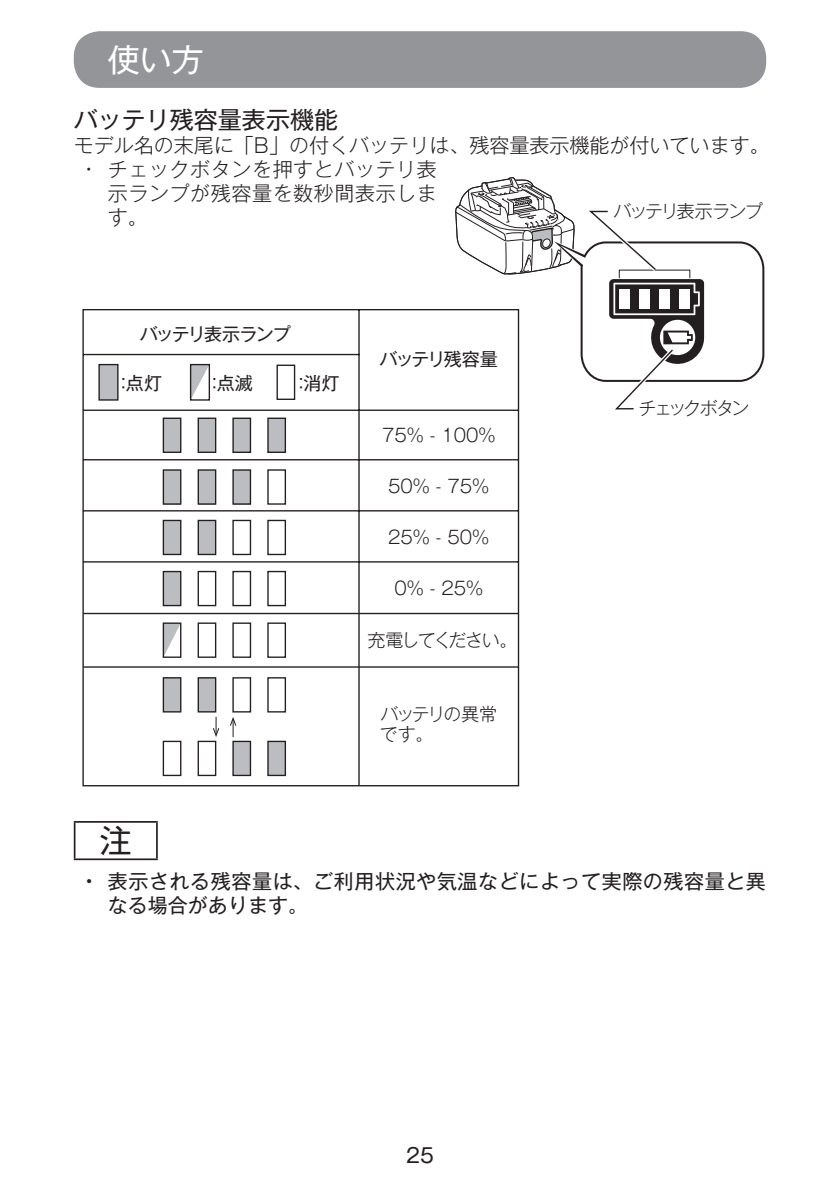
<style>
.page{position:relative;width:840px;height:1191px;background:#fff}
.page>*{position:absolute;margin:0;border:0;box-sizing:border-box;transform-origin:0 0}
.t1{font:32px "Gothic MB101 Pro";color:#fff}
.t2{font:32px "Gothic MB101 Pro";color:#231f20}
.t3{font:24px "Gothic MB101 Pro";color:#231f20}
.t4{font:20px/24px "Gothic MB101 Pro";letter-spacing:.03em;color:#231f20}
.t5{font:300 20px "Gothic MB101 Pro";color:#231f20}
.t6{font:300 20px/24px "Gothic MB101 Pro";letter-spacing:.03em;color:#231f20;text-align:justify}
.t7{font:300 18px "Gothic MB101 Pro";letter-spacing:-.085em;color:#231f20}
.t8{font:18px "Gothic MB101 Pro";letter-spacing:-.09em;color:#231f20}
.t9{font:300 18px/20px "Gothic MB101 Pro";letter-spacing:-.11em;color:#231f20}
.t10{font:300 18px "Gothic MB101 Pro";letter-spacing:-.145em;color:#231f20}
.s1{font-weight:500}
</style>
<div class="page">
<div style="left:74px;top:31px;width:691px;height:57px;background:#939598;border-radius:26px"></div>
<hr style="left:74px;top:821px;width:84px;height:1px;background:#231f20">
<hr style="left:74px;top:822px;width:1px;height:36px;background:#231f20">
<hr style="left:156px;top:822px;width:2px;height:36px;background:#231f20">
<hr style="left:74px;top:858px;width:84px;height:2px;background:#231f20">
<svg style="left:455px;top:177px;width:310px;height:233px"></svg>
<div style="left:74px;top:304px;width:453px;height:487px;background:#fff"></div>
<svg style="left:82px;top:309px;width:437px;height:478px"></svg>
<div style="left:99px;top:364px;width:19px;height:36px;background:#bcbdc0"></div>
<div style="left:98px;top:364px;width:20px;height:37px;border:1px solid #231f20"></div>
<div style="left:276px;top:364px;width:19px;height:36px;border:1px solid #231f20"></div>
<div style="left:163px;top:418px;width:18px;height:34px;background:#bcbdc0"></div>
<div style="left:163px;top:417px;width:18px;height:36px;border:1px solid #231f20"></div>
<div style="left:198px;top:418px;width:17px;height:34px;background:#bcbdc0"></div>
<div style="left:197px;top:417px;width:19px;height:36px;border:1px solid #231f20"></div>
<div style="left:233px;top:418px;width:17px;height:34px;background:#bcbdc0"></div>
<div style="left:232px;top:417px;width:19px;height:36px;border:1px solid #231f20"></div>
<div style="left:268px;top:418px;width:17px;height:34px;background:#bcbdc0"></div>
<div style="left:267px;top:417px;width:19px;height:36px;border:1px solid #231f20"></div>
<div style="left:163px;top:470px;width:18px;height:34px;background:#bcbdc0"></div>
<div style="left:163px;top:469px;width:18px;height:36px;border:1px solid #231f20"></div>
<div style="left:198px;top:470px;width:17px;height:34px;background:#bcbdc0"></div>
<div style="left:197px;top:469px;width:19px;height:36px;border:1px solid #231f20"></div>
<div style="left:233px;top:470px;width:17px;height:34px;background:#bcbdc0"></div>
<div style="left:232px;top:469px;width:19px;height:36px;border:1px solid #231f20"></div>
<div style="left:268px;top:470px;width:17px;height:34px;background:#fff"></div>
<div style="left:267px;top:469px;width:19px;height:36px;border:1px solid #231f20"></div>
<div style="left:163px;top:520px;width:18px;height:34px;background:#bcbdc0"></div>
<div style="left:163px;top:520px;width:18px;height:35px;border:1px solid #231f20"></div>
<div style="left:198px;top:520px;width:17px;height:34px;background:#bcbdc0"></div>
<div style="left:197px;top:520px;width:19px;height:35px;border:1px solid #231f20"></div>
<div style="left:233px;top:520px;width:17px;height:34px;background:#fff"></div>
<div style="left:232px;top:520px;width:19px;height:35px;border:1px solid #231f20"></div>
<div style="left:268px;top:520px;width:17px;height:34px;background:#fff"></div>
<div style="left:267px;top:520px;width:19px;height:35px;border:1px solid #231f20"></div>
<div style="left:163px;top:571px;width:18px;height:34px;background:#bcbdc0"></div>
<div style="left:163px;top:571px;width:18px;height:35px;border:1px solid #231f20"></div>
<div style="left:198px;top:571px;width:17px;height:34px;background:#fff"></div>
<div style="left:197px;top:571px;width:19px;height:35px;border:1px solid #231f20"></div>
<div style="left:233px;top:571px;width:17px;height:34px;background:#fff"></div>
<div style="left:232px;top:571px;width:19px;height:35px;border:1px solid #231f20"></div>
<div style="left:268px;top:571px;width:17px;height:34px;background:#fff"></div>
<div style="left:267px;top:571px;width:19px;height:35px;border:1px solid #231f20"></div>
<hr style="left:83px;top:613px;width:435px;height:1px;background:#231f20">
<hr style="left:83px;top:666px;width:435px;height:1px;background:#231f20">
<svg style="left:165px;top:624px;width:14px;height:32px"></svg>
<div style="left:163px;top:622px;width:18px;height:36px;border:1px solid #231f20"></div>
<div style="left:198px;top:623px;width:17px;height:34px;background:#fff"></div>
<div style="left:197px;top:622px;width:19px;height:36px;border:1px solid #231f20"></div>
<div style="left:233px;top:623px;width:17px;height:34px;background:#fff"></div>
<div style="left:232px;top:622px;width:19px;height:36px;border:1px solid #231f20"></div>
<div style="left:268px;top:623px;width:17px;height:34px;background:#fff"></div>
<div style="left:267px;top:622px;width:19px;height:36px;border:1px solid #231f20"></div>
<svg style="left:192px;top:366px;width:16px;height:33px"></svg>
<div style="left:190px;top:364px;width:20px;height:37px;border:1px solid #231f20"></div>
<div style="left:163px;top:678px;width:18px;height:34px;background:#bcbdc0"></div>
<div style="left:163px;top:677px;width:18px;height:35px;border:1px solid #231f20"></div>
<div style="left:198px;top:678px;width:17px;height:34px;background:#bcbdc0"></div>
<div style="left:197px;top:677px;width:19px;height:35px;border:1px solid #231f20"></div>
<div style="left:233px;top:678px;width:17px;height:34px;background:#fff"></div>
<div style="left:232px;top:677px;width:19px;height:35px;border:1px solid #231f20"></div>
<div style="left:268px;top:678px;width:17px;height:34px;background:#fff"></div>
<div style="left:267px;top:677px;width:19px;height:35px;border:1px solid #231f20"></div>
<div style="left:268px;top:741px;width:17px;height:34px;background:#bcbdc0"></div>
<div style="left:267px;top:740px;width:19px;height:36px;border:1px solid #231f20"></div>
<div style="left:233px;top:741px;width:17px;height:34px;background:#bcbdc0"></div>
<div style="left:232px;top:740px;width:19px;height:36px;border:1px solid #231f20"></div>
<div style="left:198px;top:741px;width:17px;height:34px;background:#fff"></div>
<div style="left:197px;top:740px;width:19px;height:36px;border:1px solid #231f20"></div>
<div style="left:163px;top:741px;width:18px;height:34px;background:#fff"></div>
<div style="left:163px;top:740px;width:18px;height:36px;border:1px solid #231f20"></div>
<svg style="left:230px;top:717px;width:6px;height:20px"></svg>
<svg style="left:213px;top:716px;width:6px;height:21px"></svg>
<h1 class="t1" style="left:108px;top:33px;width:97px">使い方</h1>
<h2 class="t3" style="left:74px;top:100px;width:265px">バッテリ残容量表示機能</h2>
<p class="t5" style="left:74px;top:129px;width:697px">モデル名の末尾に「B」の付くバッテリは、残容量表示機能が付いています。</p>
<p class="t6" style="left:108px;top:155px;width:330px;text-indent:-23px">• チェックボタンを押すとバッテリ表示ランプが残容量を数秒間表示します。</p>
<p class="t7" style="left:613px;top:196px;width:151px">バッテリ表示ランプ</p>
<p class="t8" style="left:140px;top:319px;width:152px">バッテリ表示ランプ</p>
<p class="t8" style="left:115px;top:368px;width:49px">：点灯</p>
<p class="t8" style="left:205px;top:368px;width:49px">：点滅</p>
<p class="t8" style="left:292px;top:368px;width:49px">：消灯</p>
<p class="t8" style="left:379px;top:344px;width:120px">バッテリ残容量</p>
<p class="t7" style="left:382px;top:420px;width:115px">75% - 100%</p>
<p class="t7" style="left:388px;top:471px;width:102px">50% - 75%</p>
<p class="t7" style="left:388px;top:522px;width:102px">25% - 50%</p>
<p class="t7" style="left:394px;top:573px;width:90px">0% - 25%</p>
<p class="t7" style="left:367px;top:625px;width:152px">充電してください。</p>
<p class="t9" style="left:380px;top:702px;width:119px">バッテリの異常です。</p>
<p class="t10" style="left:638px;top:393px;width:112px">チェックボタン</p>
<h1 class="t2" style="left:100px;top:814px;width:33px">注</h1>
<p class="t4" style="left:108px;top:866px;width:659px;text-indent:-23px"><span class="s1">•</span> 表示される残容量は、ご利用状況や気温などによって実際の残容量と異なる場合があります。</p>
<p class="t4" style="left:406px;top:1140px;width:29px">25</p>
</div>
